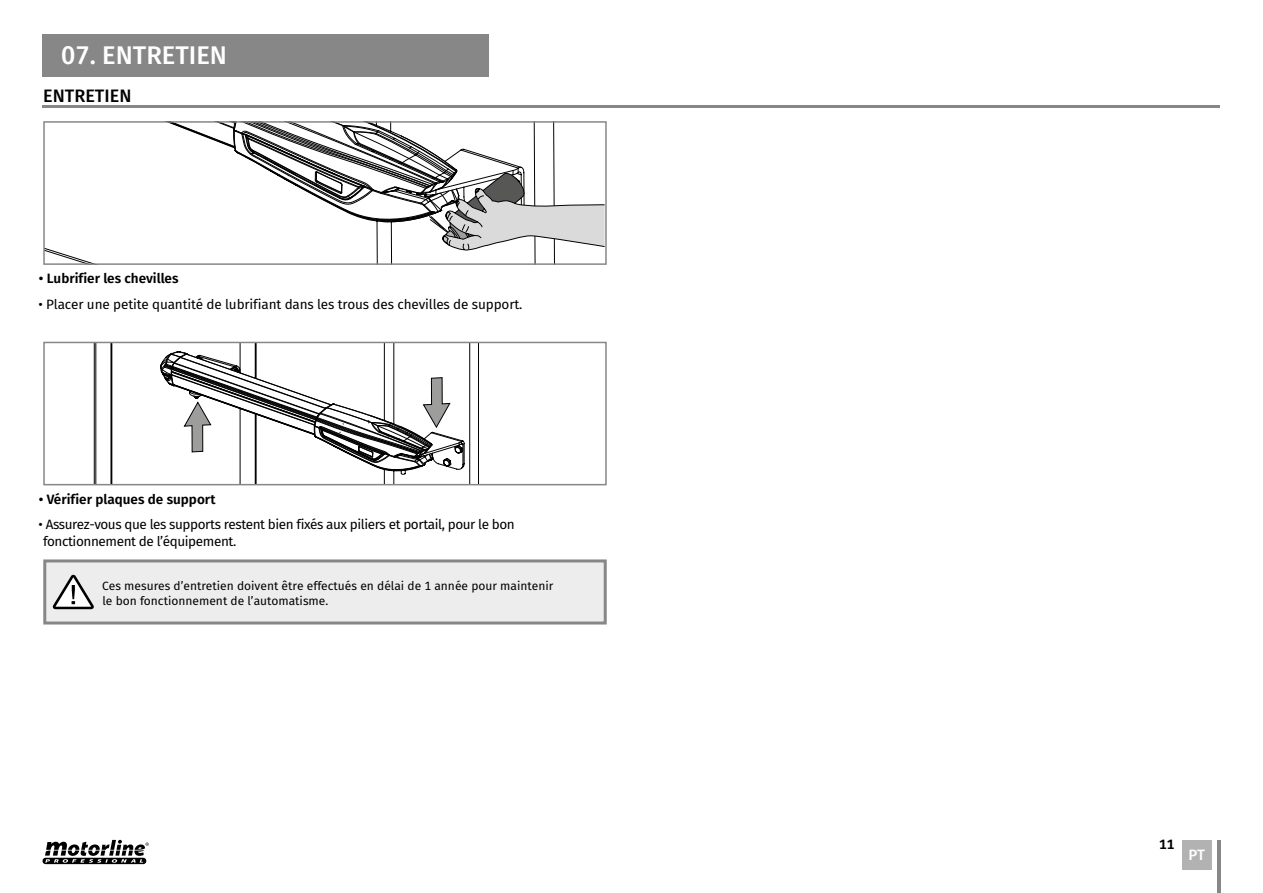
<style>
.page{position:relative;width:1263px;height:893px;background:#fff}
.page>*{position:absolute;margin:0;border:0;box-sizing:border-box;transform-origin:0 0}
.t1{font:500 25.5px "Fira Sans";color:#fff}
.t2{font:500 18px "Fira Sans";color:#000}
.t3{font:500 15px "Fira Sans";color:#fff}
.t4{font:13.5px/16.2px "Fira Sans";letter-spacing:-.03em;color:#000}
.t5{font:13.5px "Fira Sans";letter-spacing:-.01em;color:#000}
.t6{font:600 13.5px "Fira Sans";color:#000}
.t7{font:12px/14.4px "Fira Sans";color:#000}
</style>
<div class="page">
<div style="left:43px;top:34px;width:446px;height:43px;background:#878787"></div>
<hr style="left:43px;top:105px;width:1177px;height:3px;background:#878787">
<div style="left:1182px;top:840px;width:29px;height:29px;background:#b3b2b2"></div>
<hr style="left:1217px;top:840px;width:3px;height:53px;background:#878787">
<svg style="left:46px;top:124px;width:558px;height:126px"></svg>
<div style="left:43px;top:121px;width:564px;height:144px;border:2px solid #878787"></div>
<svg style="left:94px;top:345px;width:385px;height:137px"></svg>
<div style="left:43px;top:342px;width:564px;height:143px;border:2px solid #878787"></div>
<svg style="left:43px;top:840px;width:106px;height:24px"></svg>
<div style="left:43px;top:559px;width:564px;height:65px;background:#ededed;border:3px solid #878787"></div>
<svg style="left:53px;top:575px;width:41px;height:34px"></svg>
<h1 class="t1" style="left:61px;top:35px;width:167px">07. ENTRETIEN</h1>
<h2 class="t2" style="left:43px;top:81px;width:90px">ENTRETIEN</h2>
<p class="t6" style="left:39px;top:267px;width:141px">• Lubrifier les chevilles</p>
<p class="t5" style="left:39px;top:294px;width:485px">• Placer une petite quantité de lubrifiant dans les trous des chevilles de support.</p>
<p class="t6" style="left:39px;top:488px;width:178px">• Vérifier plaques de support</p>
<p class="t4" style="left:43px;top:516px;width:473px;text-indent:-5px">• Assurez-vous que les supports restent bien fixés aux piliers et portail, pour le bon fonctionnement de l’équipement.</p>
<p class="t7" style="left:102px;top:579px;width:453px">Ces mesures d’entretien doivent être effectués en délai de 1 année pour maintenir le bon fonctionnement de l’automatisme.</p>
<p class="t6" style="left:1154px;top:833px;width:25px">11A</p>
<p class="t6" style="left:1159px;top:833px;width:17px">11</p>
<p class="t3" style="left:1188px;top:842px;width:18px">PT</p>
</div>
